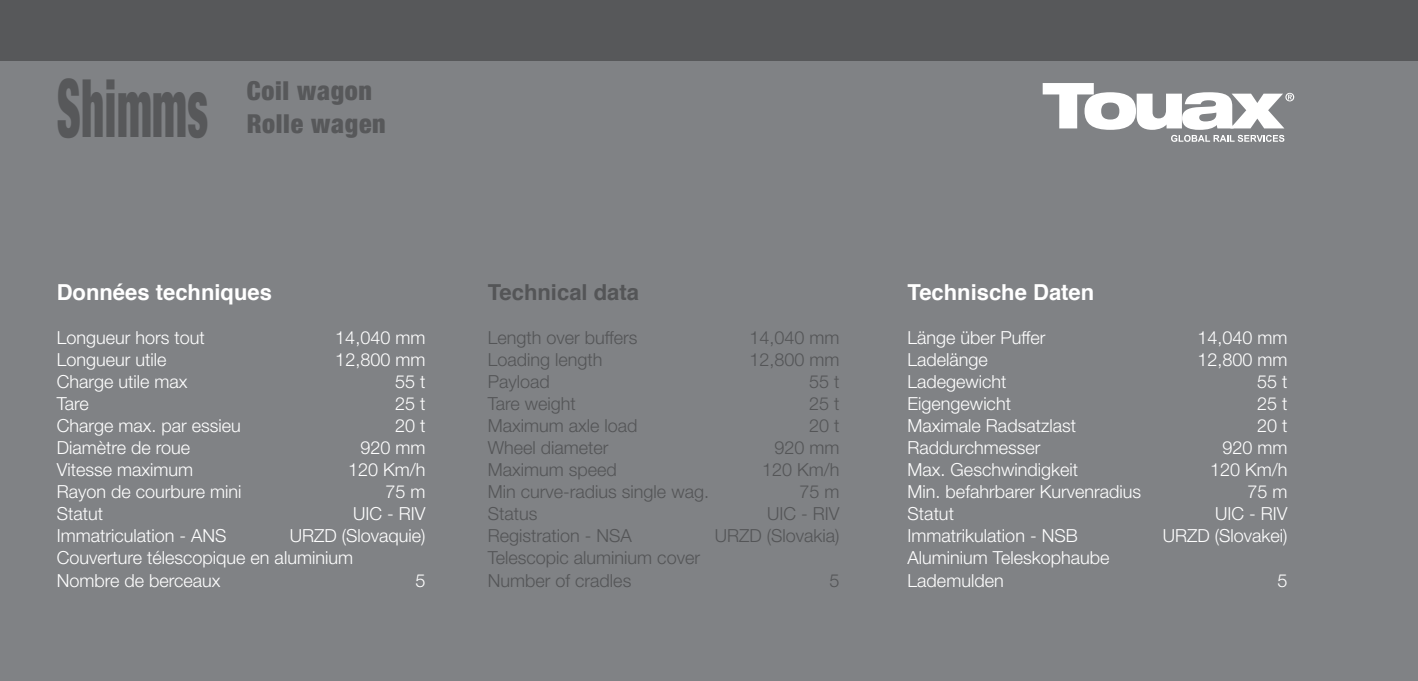
<style>
.page{position:relative;width:1418px;height:681px;background:#fff}
.page>*{position:absolute;margin:0;border:0;box-sizing:border-box;transform-origin:0 0}
.t1{font:900 condensed 80px "Helvetica Neue";letter-spacing:.01em;color:#57585a;scale:.56 1}
.t2{font:900 condensed 26px/32px "Helvetica Neue";letter-spacing:.025em;color:#57585a}
.t3{font:700 22px "Helvetica";color:#fff}
.t4{font:700 22px "Helvetica";color:#545557}
.t5{font:300 18px "Helvetica Neue";color:#fff}
.t6{font:300 18px "Helvetica Neue";color:#545557}
</style>
<div class="page">
<div style="left:0;top:0;width:1417px;height:680px;background:#57585a"></div>
<div style="left:0;top:61px;width:1417px;height:619px;background:#808285"></div>
<svg style="left:1042px;top:83px;width:252px;height:59px"></svg>
<h1 class="t1" style="left:57px;top:43px;width:272px">Shimms</h1>
<h2 class="t2" style="left:247px;top:74px;width:140px">Coil wagon<br>Rolle wagen</h2>
<p class="t3" style="left:57px;top:274px;width:217px">Données techniques</p>
<p class="t4" style="left:488px;top:274px;width:153px">Technical data</p>
<p class="t3" style="left:907px;top:274px;width:188px">Technische Daten</p>
<p class="t5" style="left:57px;top:327px;width:150px">Longueur hors tout</p>
<p class="t5" style="left:335px;top:327px;width:92px">14,040 mm</p>
<p class="t6" style="left:488px;top:327px;width:151px">Length over buffers</p>
<p class="t6" style="left:749px;top:327px;width:92px">14,040 mm</p>
<p class="t5" style="left:907px;top:327px;width:140px">Länge über Puffer</p>
<p class="t5" style="left:1197px;top:327px;width:92px">14,040 mm</p>
<p class="t5" style="left:57px;top:349px;width:111px">Longueur utile</p>
<p class="t5" style="left:335px;top:349px;width:92px">12,800 mm</p>
<p class="t6" style="left:488px;top:349px;width:116px">Loading length</p>
<p class="t6" style="left:749px;top:349px;width:92px">12,800 mm</p>
<p class="t5" style="left:907px;top:349px;width:82px">Ladelänge</p>
<p class="t5" style="left:1197px;top:349px;width:92px">12,800 mm</p>
<p class="t5" style="left:57px;top:371px;width:132px">Charge utile max</p>
<p class="t5" style="left:395px;top:371px;width:32px">55 t</p>
<p class="t6" style="left:488px;top:371px;width:64px">Payload</p>
<p class="t6" style="left:809px;top:371px;width:32px">55 t</p>
<p class="t5" style="left:907px;top:371px;width:101px">Ladegewicht</p>
<p class="t5" style="left:1257px;top:371px;width:32px">55 t</p>
<p class="t5" style="left:57px;top:393px;width:34px">Tare</p>
<p class="t5" style="left:395px;top:393px;width:32px">25 t</p>
<p class="t6" style="left:488px;top:393px;width:90px">Tare weight</p>
<p class="t6" style="left:809px;top:393px;width:32px">25 t</p>
<p class="t5" style="left:907px;top:393px;width:105px">Eigengewicht</p>
<p class="t5" style="left:1257px;top:393px;width:32px">25 t</p>
<p class="t5" style="left:57px;top:415px;width:186px">Charge max. par essieu</p>
<p class="t5" style="left:395px;top:415px;width:32px">20 t</p>
<p class="t6" style="left:488px;top:415px;width:151px">Maximum axle load</p>
<p class="t6" style="left:809px;top:415px;width:32px">20 t</p>
<p class="t5" style="left:907px;top:415px;width:170px">Maximale Radsatzlast</p>
<p class="t5" style="left:1257px;top:415px;width:32px">20 t</p>
<p class="t5" style="left:57px;top:437px;width:135px">Diamètre de roue</p>
<p class="t5" style="left:360px;top:437px;width:67px">920 mm</p>
<p class="t6" style="left:488px;top:437px;width:122px">Wheel diameter</p>
<p class="t6" style="left:774px;top:437px;width:67px">920 mm</p>
<p class="t5" style="left:907px;top:437px;width:134px">Raddurchmesser</p>
<p class="t5" style="left:1222px;top:437px;width:67px">920 mm</p>
<p class="t5" style="left:57px;top:459px;width:138px">Vitesse maximum</p>
<p class="t5" style="left:348px;top:459px;width:79px">120 Km/h</p>
<p class="t6" style="left:488px;top:459px;width:130px">Maximum speed</p>
<p class="t6" style="left:762px;top:459px;width:79px">120 Km/h</p>
<p class="t5" style="left:907px;top:459px;width:172px">Max. Geschwindigkeit</p>
<p class="t5" style="left:1210px;top:459px;width:79px">120 Km/h</p>
<p class="t5" style="left:57px;top:481px;width:186px">Rayon de courbure mini</p>
<p class="t5" style="left:385px;top:481px;width:42px">75 m</p>
<p class="t6" style="left:488px;top:481px;width:223px">Min curve-radius single wag.</p>
<p class="t6" style="left:799px;top:481px;width:42px">75 m</p>
<p class="t5" style="left:907px;top:481px;width:235px">Min. befahrbarer Kurvenradius</p>
<p class="t5" style="left:1247px;top:481px;width:42px">75 m</p>
<p class="t5" style="left:57px;top:503px;width:48px">Statut</p>
<p class="t5" style="left:353px;top:503px;width:74px">UIC - RIV</p>
<p class="t6" style="left:488px;top:503px;width:51px">Status</p>
<p class="t6" style="left:767px;top:503px;width:74px">UIC - RIV</p>
<p class="t5" style="left:907px;top:503px;width:48px">Statut</p>
<p class="t5" style="left:1215px;top:503px;width:74px">UIC - RIV</p>
<p class="t5" style="left:57px;top:525px;width:171px">Immatriculation - ANS</p>
<p class="t5" style="left:290px;top:525px;width:137px">URZD (Slovaquie)</p>
<p class="t6" style="left:488px;top:525px;width:146px">Registration - NSA</p>
<p class="t6" style="left:714px;top:525px;width:126px">URZD (Slovakia)</p>
<p class="t5" style="left:907px;top:525px;width:172px">Immatrikulation - NSB</p>
<p class="t5" style="left:1162px;top:525px;width:126px">URZD (Slovakei)</p>
<p class="t5" style="left:57px;top:547px;width:298px">Couverture télescopique en aluminium</p>
<p class="t6" style="left:488px;top:547px;width:214px">Telescopic aluminium cover</p>
<p class="t5" style="left:907px;top:547px;width:203px">Aluminium Teleskophaube</p>
<p class="t5" style="left:57px;top:569px;width:165px">Nombre de berceaux</p>
<p class="t5" style="left:415px;top:569px;width:12px">5</p>
<p class="t6" style="left:488px;top:569px;width:145px">Number of cradles</p>
<p class="t6" style="left:829px;top:569px;width:12px">5</p>
<p class="t5" style="left:907px;top:569px;width:98px">Lademulden</p>
<p class="t5" style="left:1277px;top:569px;width:12px">5</p>
</div>
